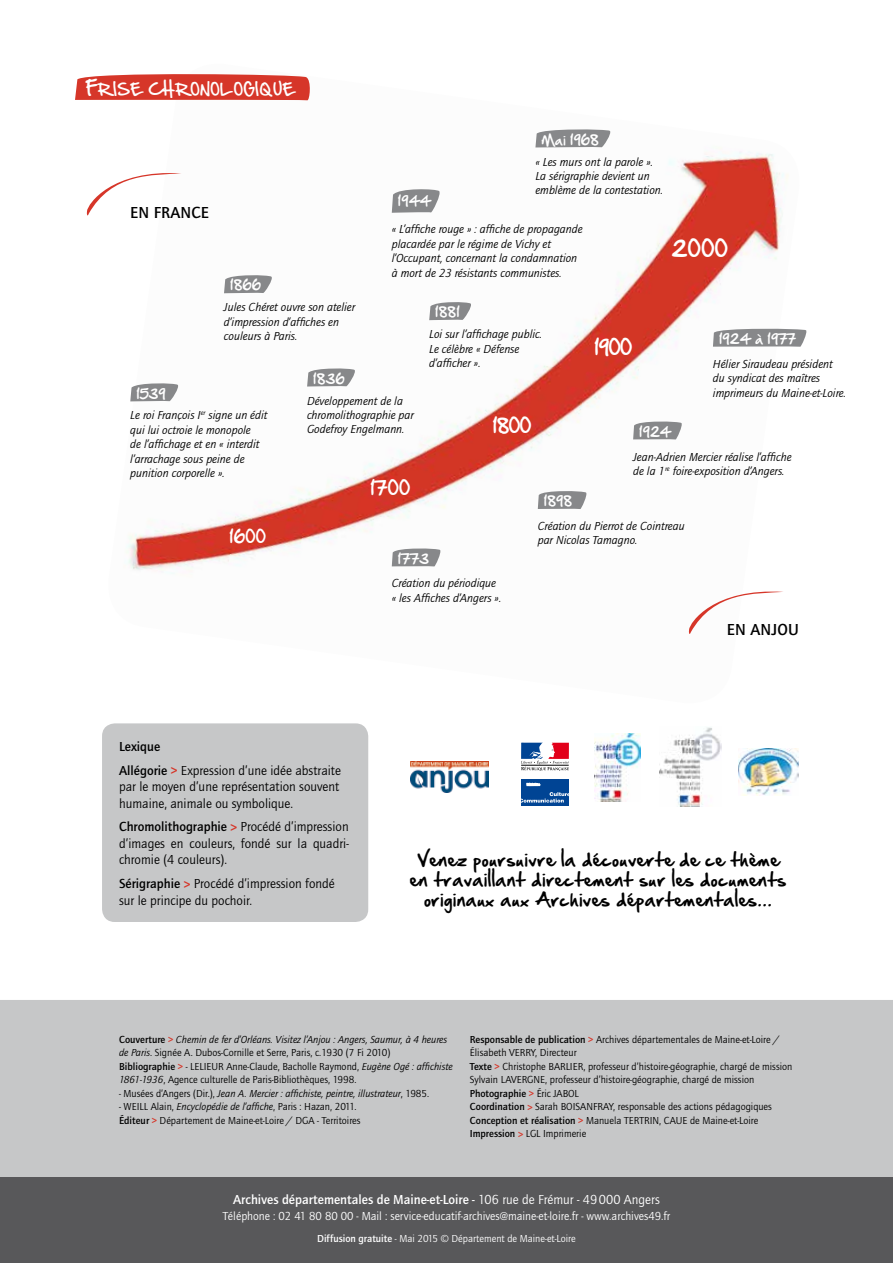
<style>
.page{position:relative;width:893px;height:1263px;background:#fff}
.page>*{position:absolute;margin:0;border:0;box-sizing:border-box;transform-origin:0 0}
.t1{font:19.5px "Hand Of Sean";color:#fff}
.t2{font:18px "Hand Of Sean";color:#fff}
.t3{font:17.25px "Hand Of Sean";color:#fff}
.t4{font:16.5px/19.8px "Hand Of Sean";letter-spacing:.05em;color:#000;text-align:center}
.t5{font:700 16.5px "Quay Itc T";letter-spacing:.01em;color:#000}
.t6{font:16.5px "Hand Of Sean";color:#fff}
.t7{font:15px "Hand Of Sean";color:#fff}
.t8{font:14.4px "Hand Of Sean SC800";letter-spacing:.06em;color:#fff}
.t9{font:13.5px/16.5px "Quay Itc T";color:#000}
.t10{font:700 13.5px "Quay Itc T";color:#fff}
.t11{font:italic 12px/14.4px "Quay Itc T";color:#000}
.t12{font:12px "Quay Itc T";color:#fff}
.t13{font:12px "Hand Of Sean";letter-spacing:.05em;color:#fff}
.t14{font:10.5px/13.5px "Quay Itc T";color:#000}
.t15{font:italic 10.5px "Quay Itc T";color:#000}
.t16{font:10.5px "Quay Itc T";color:#fff}
.s1{font-family:"Hand Of Sean";font-size:18px}
.s2{font-weight:700}
.s3{font-weight:700;color:#d63629}
.s4{font-style:italic}
.s5{font-style:normal}
.s6{font-weight:400}
</style>
<div class="page">
<div style="left:0;top:1000px;width:893px;height:178px;background:#c6c7c8"></div>
<img style="left:660px;top:727px;width:61px;height:80px">
<img style="left:739px;top:749px;width:59px;height:46px">
<img style="left:411px;top:761px;width:77px;height:31px">
<svg style="left:521px;top:743px;width:48px;height:28px"></svg>
<div style="left:521px;top:779px;width:48px;height:27px;background:#004494"></div>
<svg style="left:521px;top:792px;width:48px;height:11px"></svg>
<svg style="left:527px;top:783px;width:13px;height:3px"></svg>
<img style="left:594px;top:734px;width:46px;height:68px">
<div style="left:0;top:1178px;width:893px;height:85px;background:#58585a"></div>
<img style="left:126px;top:151px;width:663px;height:423px">
<svg style="left:86px;top:169px;width:95px;height:49px"></svg>
<svg style="left:688px;top:591px;width:95px;height:43px"></svg>
<svg style="left:75px;top:74px;width:235px;height:27px;background:#d9473c"></svg>
<svg style="left:392px;top:547px;width:50px;height:20px"></svg>
<svg style="left:130px;top:382px;width:50px;height:20px"></svg>
<svg style="left:538px;top:490px;width:50px;height:20px"></svg>
<svg style="left:633px;top:420px;width:50px;height:20px"></svg>
<svg style="left:713px;top:327px;width:94px;height:20px;background:#9b9c9d"></svg>
<svg style="left:307px;top:367px;width:50px;height:20px"></svg>
<svg style="left:224px;top:274px;width:50px;height:20px"></svg>
<svg style="left:429px;top:301px;width:44px;height:19px"></svg>
<svg style="left:392px;top:187px;width:50px;height:26px"></svg>
<svg style="left:535px;top:129px;width:76px;height:19px"></svg>
<div style="left:102px;top:723px;width:266px;height:199px;background:#c6c7c8;border-radius:13px"></div>
<h3 class="t8" style="left:87px;top:77px;width:209px"><span class="s1">F</span>rise chronologique</h3>
<p class="t13" style="left:542px;top:129px;width:58px">Mai 1968</p>
<p class="t11" style="left:535px;top:154px;width:129px">« Les murs ont la parole ».<br>La sérigraphie devient un emblème de la contestation.</p>
<p class="t13" style="left:398px;top:191px;width:34px">1944</p>
<p class="t11" style="left:392px;top:222px;width:192px">« L’affiche rouge » : affiche de propagande placardée par le régime de Vichy et l’Occupant, concernant la condamnation à mort de 23 résistants communistes.</p>
<h3 class="t5" style="left:130px;top:203px;width:80px">EN FRANCE</h3>
<h1 class="t1" style="left:672px;top:232px;width:57px">2000</h1>
<p class="t13" style="left:230px;top:275px;width:32px">1866</p>
<p class="t11" style="left:224px;top:300px;width:133px">Jules Chéret ouvre son atelier d’impression d’affiches en couleurs à Paris.</p>
<p class="t13" style="left:436px;top:302px;width:26px">1881</p>
<p class="t11" style="left:429px;top:327px;width:115px">Loi sur l’affichage public.<br>Le célèbre « Défense d’afficher ».</p>
<p class="t13" style="left:719px;top:328px;width:78px">1924 à 1977</p>
<p class="t11" style="left:713px;top:356px;width:135px">Hélier Siraudeau président du syndicat des maîtres imprimeurs du Maine-et-Loire.</p>
<h2 class="t2" style="left:595px;top:331px;width:39px">1900</h2>
<p class="t13" style="left:313px;top:368px;width:32px">1836</p>
<p class="t11" style="left:307px;top:393px;width:108px">Développement de la chromolithographie par<br>Godefroy Engelmann.</p>
<p class="t13" style="left:137px;top:383px;width:30px">1539</p>
<p class="t11" style="left:130px;top:408px;width:139px">Le roi François I<sup>er</sup> signe un édit qui lui octroie le monopole<br>de l’affichage et en « interdit l’arrachage sous peine de punition corporelle ».</p>
<h3 class="t3" style="left:493px;top:410px;width:40px">1800</h3>
<p class="t13" style="left:639px;top:421px;width:33px">1924</p>
<p class="t11" style="left:633px;top:449px;width:160px">Jean-Adrien Mercier réalise l’affiche de la 1<sup>re</sup> foire-exposition d’Angers.</p>
<h3 class="t6" style="left:371px;top:474px;width:41px">1700</h3>
<p class="t13" style="left:544px;top:491px;width:29px">1898</p>
<p class="t11" style="left:538px;top:519px;width:148px">Création du Pierrot de Cointreau par Nicolas Tamagno.</p>
<h3 class="t7" style="left:230px;top:524px;width:38px">1600</h3>
<p class="t9" style="left:119px;top:734px;width:223px;line-height:23.7px"><span class="s2">Lexique<br>Allégorie</span> <span class="s3">&gt;</span> Expression d’une idée abstraite</p>
<p class="t9" style="left:119px;top:778px;width:222px">par le moyen d’une représentation souvent humaine, animale ou symbolique.</p>
<p class="t9" style="left:119px;top:818px;width:231px;text-align:justify"><span class="s2">Chromolithographie</span> <span class="s3">&gt;</span> Procédé d’impression d’images en couleurs, fondé sur la quadri&shy;chromie (4 couleurs).</p>
<p class="t9" style="left:119px;top:875px;width:217px"><span class="s2">Sérigraphie</span> <span class="s3">&gt;</span> Procédé d’impression fondé sur le principe du pochoir.</p>
<p class="t13" style="left:398px;top:548px;width:32px">1773</p>
<p class="t11" style="left:392px;top:576px;width:111px">Création du périodique « les Affiches d’Angers ».</p>
<h3 class="t5" style="left:727px;top:619px;width:74px">EN ANJOU</h3>
<h3 class="t4" style="left:410px;top:849px;width:377px">Venez poursuivre la découverte de ce thème en travaillant directement sur les documents originaux aux Archives départementales...</h3>
<p class="t14" style="left:119px;top:1032px;width:335px"><span class="s2">Couverture</span> <span class="s3">&gt;</span> <span class="s4">Chemin de fer d’Orléans. Visitez l’Anjou : Angers, Saumur, à 4 heures de Paris</span>. Signée A. Dubos-Cornille et Serre, Paris, c.1930 (7 Fi 2010)<br><span class="s2">Bibliographie</span> <span class="s3">&gt;</span> - LELIEUR Anne-Claude, Bacholle Raymond, <span class="s4">Eugène Ogé : affichiste 1861-1936</span>, Agence culturelle de Paris-Bibliothèques, 1998.</p>
<p class="t15" style="left:119px;top:1087px;width:312px"><span class="s5">- Musées d’Angers (Dir.),</span> Jean A. Mercier : affichiste, peintre, illustrateur<span class="s5">, 1985.</span></p>
<p class="t14" style="left:119px;top:1100px;width:243px">- WEILL Alain, <span class="s4">Encyclopédie de l’affiche</span>, Paris : Hazan, 2011.<br><span class="s2">Éditeur</span> <span class="s3">&gt;</span> Département de Maine-et-Loire / DGA - Territoires</p>
<p class="t14" style="left:470px;top:1032px;width:324px"><span class="s2">Responsable de publication</span> <span class="s3">&gt;</span> Archives départementales de Maine-et-Loire / Élisabeth VERRY, Directeur<br><span class="s2">Texte</span> <span class="s3">&gt;</span> Christophe BARLIER, professeur d’histoire-géographie, chargé de mission Sylvain LAVERGNE, professeur d’histoire-géographie, chargé de mission <span class="s2">Photographie</span> <span class="s3">&gt;</span> Éric JABOL<br><span class="s2">Coordination</span> <span class="s3">&gt;</span> Sarah BOISANFRAY, responsable des actions pédagogiques <span class="s2">Conception et réalisation</span> <span class="s3">&gt;</span> Manuela TERTRIN, CAUE de Maine-et-Loire <span class="s2">Impression</span> <span class="s3">&gt;</span> LGL Imprimerie</p>
<p class="t10" style="left:233px;top:1192px;width:428px">Archives départementales de Maine-et-Loire - <span class="s6">106 rue de Frémur - 49000 Angers</span></p>
<p class="t12" style="left:223px;top:1209px;width:449px">Téléphone : 02 41 80 80 00 - Mail : service-educatif-archives@maine-et-loire.fr - www.archives49.fr</p>
<p class="t16" style="left:317px;top:1233px;width:260px"><span class="s2">Diffusion gratuite</span> - Mai 2015 © Département de Maine-et-Loire</p>
</div>
